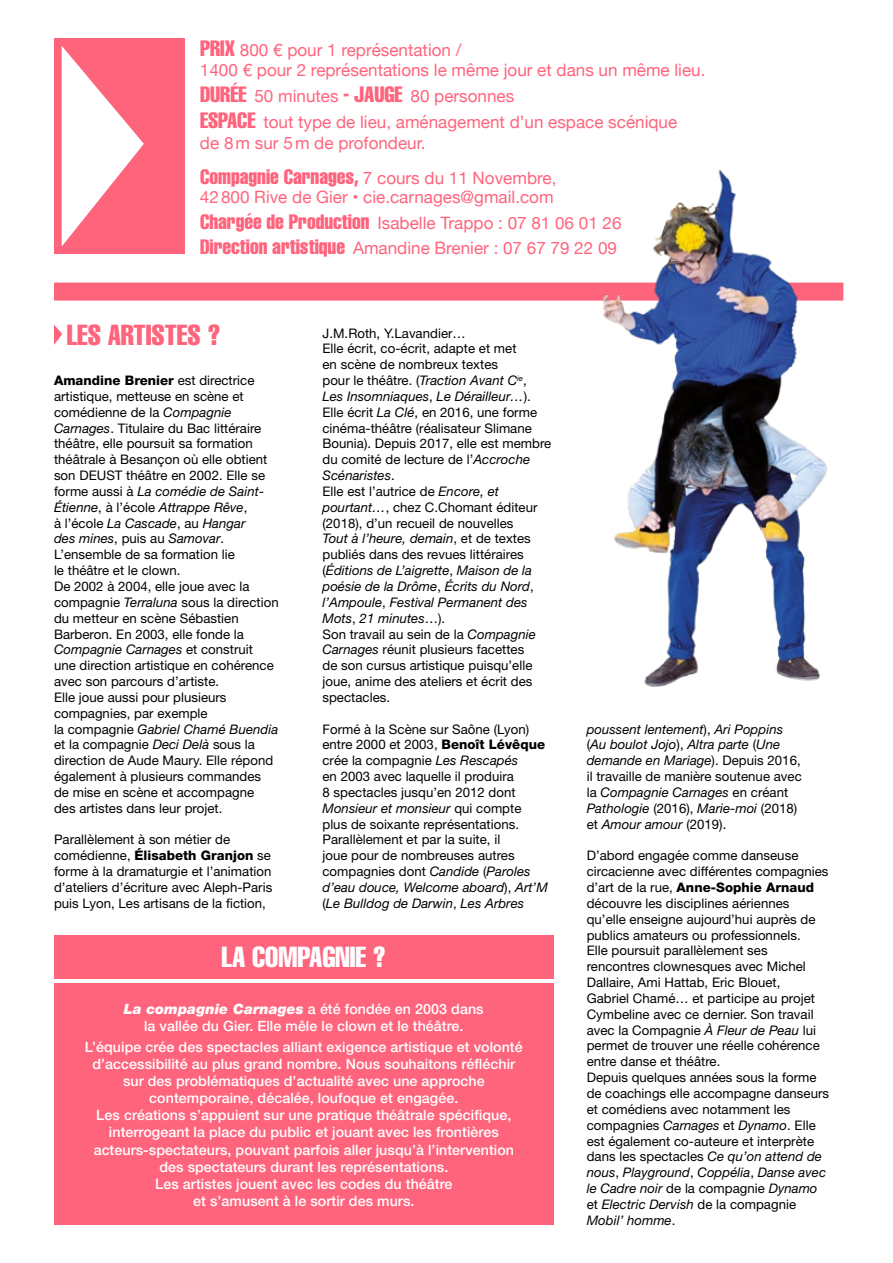
<style>
.page{position:relative;width:893px;height:1263px;background:#fff}
.page>*{position:absolute;margin:0;border:0;box-sizing:border-box;transform-origin:0 0}
.t1{font:extra-condensed 28.5px "Helvetica";color:#ff647d}
.t2{font:extra-condensed 28.5px "Helvetica";color:#fff}
.t3{font:17.1px/25.5px "Helvetica Neue";color:#ff647d}
.t4{font:500 14.25px/17.1px "Helvetica Neue";letter-spacing:.005em;color:#fff;text-align:center}
.t5{font:13.2px/15.9px "Helvetica Neue";letter-spacing:.005em;color:#000}
.t6{font:italic 13.2px/15.9px "Helvetica Neue";letter-spacing:.005em;color:#000}
.s1{font-family:"Helvetica";font-stretch:extra-condensed;font-size:21.9px}
.s2{font-family:"Helvetica";font-stretch:extra-condensed;font-size:20.4px}
.s3{font-weight:800}
.s4{font-style:italic}
.s5{font-weight:900;font-style:italic}
.s6{font-style:normal}
</style>
<div class="page">
<div style="left:54px;top:283px;width:789px;height:18px;background:#ff647d"></div>
<div style="left:54px;top:983px;width:500px;height:242px;background:#ff647d"></div>
<div style="left:54px;top:935px;width:500px;height:43px;background:#ff647d"></div>
<div style="left:54px;top:38px;width:130px;height:216px;background:#ff647d"></div>
<svg style="left:62px;top:46px;width:82px;height:200px"></svg>
<svg style="left:54px;top:325px;width:8px;height:20px"></svg>
<img style="left:599px;top:170px;width:229px;height:517px">
<p class="t3" style="left:200px;top:40px;width:507px;line-height:20.5px"><span class="s1">PRIX</span> 800 € pour 1 représentation /<br>1400 € pour 2 représentations le même jour et dans un même lieu.</p>
<p class="t3" style="left:200px;top:84px;width:479px;line-height:26px"><span class="s1">DURÉE</span> 50 minutes <span class="s1">- JAUGE</span> 80 personnes<br><span class="s1">ESPACE</span> tout type de lieu, aménagement d’un espace scénique</p>
<p class="t3" style="left:200px;top:126px;width:358px;line-height:35.5px">de 8m sur 5m de profondeur.<br><span class="s2">Compagnie Carnages,</span> 7 cours du 11 Novembre,</p>
<p class="t3" style="left:200px;top:185px;width:423px">42 800 Rive de Gier • cie.carnages@gmail.com<br><span class="s2">Chargée de Production</span> Isabelle Trappo : 07 81 06 01 26<br><span class="s2">Direction artistique</span> Amandine Brenier : 07 67 79 22 09</p>
<h1 class="t1" style="left:67px;top:317px;width:155px">LES ARTISTES ?</h1>
<p class="t5" style="left:54px;top:372px;width:226px"><span class="s3">Amandine Brenier</span> est directrice artistique, metteuse en scène et comédienne de la <span class="s4">Compagnie<br>Carnages</span>. Titulaire du Bac littéraire théâtre, elle poursuit sa formation théâtrale à Besançon où elle obtient son DEUST théâtre en 2002. Elle se forme aussi à <span class="s4">La comédie de Saint-<br>Étienne</span>, à l’école <span class="s4">Attrappe Rêve</span>,<br>à l’école <span class="s4">La Cascade</span>, au <span class="s4">Hangar<br>des mines</span>, puis au <span class="s4">Samovar</span>.<br>L’ensemble de sa formation lie<br>le théâtre et le clown.<br>De 2002 à 2004, elle joue avec la compagnie <span class="s4">Terraluna</span> sous la direction du metteur en scène Sébastien<br>Barberon. En 2003, elle fonde la<br><span class="s4">Compagnie Carnages</span> et construit<br>une direction artistique en cohérence avec son parcours d’artiste.<br>Elle joue aussi pour plusieurs compagnies, par exemple<br>la compagnie <span class="s4">Gabriel Chamé Buendia </span>et la compagnie <span class="s4">Deci Delà</span> sous la direction de Aude Maury. Elle répond également à plusieurs commandes de mise en scène et accompagne des artistes dans leur projet.</p>
<p class="t5" style="left:54px;top:832px;width:220px">Parallèlement à son métier de comédienne, <span class="s3">Élisabeth Granjon</span> se forme à la dramaturgie et l’animation d’ateliers d’écriture avec Aleph-Paris puis Lyon, Les artisans de la fiction,</p>
<p class="t5" style="left:322px;top:325px;width:230px">J.M.Roth, Y.Lavandier…<br>Elle écrit, co-écrit, adapte et met<br>en scène de nombreux textes<br>pour le théâtre. (<span class="s4">Traction Avant C</span><sup>ie</sup>,<br><span class="s4">Les Insomniaques</span>, <span class="s4">Le Dérailleur…</span>).<br>Elle écrit <span class="s4">La Clé</span>, en 2016, une forme cinéma-théâtre (réalisateur Slimane<br>Bounia). Depuis 2017, elle est membre du comité de lecture de l’<span class="s4">Accroche<br>Scénaristes</span>.<br>Elle est l’autrice de <span class="s4">Encore, et pourtant…</span>, chez C.Chomant éditeur (2018), d’un recueil de nouvelles<br><span class="s4">Tout à l’heure, demain</span>, et de textes publiés dans des revues littéraires (<span class="s4">Éditions de L’aigrette</span>, <span class="s4">Maison de la poésie de la Drôme</span>, <span class="s4">Écrits du Nord</span>, <span class="s4">l’Ampoule</span>, <span class="s4">Festival Permanent des<br>Mots</span>, <span class="s4">21 minutes</span>…).<br>Son travail au sein de la <span class="s4">Compagnie<br>Carnages</span> réunit plusieurs facettes<br>de son cursus artistique puisqu’elle joue, anime des ateliers et écrit des spectacles.</p>
<p class="t5" style="left:322px;top:721px;width:227px">Formé à la Scène sur Saône (Lyon) entre 2000 et 2003, <span class="s3">Benoît Lévêque </span>crée la compagnie <span class="s4">Les Rescapés<br></span>en 2003 avec laquelle il produira<br>8 spectacles jusqu’en 2012 dont <span class="s4">Monsieur et monsieur</span> qui compte plus de soixante représentations.<br>Parallèlement et par la suite, il<br>joue pour de nombreuses autres compagnies dont <span class="s4">Candide</span> (<span class="s4">Paroles d’eau douce, Welcome aboard</span>), <span class="s4">Art’M </span>(<span class="s4">Le Bulldog de Darwin</span>, <span class="s4">Les Arbres</span></p>
<h1 class="t2" style="left:222px;top:938px;width:166px">LA COMPAGNIE ?</h1>
<p class="t4" style="left:124px;top:1000px;width:361px"><span class="s5">La compagnie Carnages</span> a été fondée en 2003 dans la vallée du Gier. Elle mêle le clown et le théâtre.</p>
<p class="t4" style="left:85px;top:1038px;width:439px">L’équipe crée des spectacles alliant exigence artistique et volonté d’accessibilité au plus grand nombre. Nous souhaitons réfléchir sur des problématiques d’actualité avec une approche contemporaine, décalée, loufoque et engagée.<br>Les créations s’appuient sur une pratique théâtrale spécifique, interrogeant la place du public et jouant avec les frontières acteurs-spectateurs, pouvant parfois aller jusqu’à l’intervention des spectateurs durant les représentations.<br>Les artistes jouent avec les codes du théâtre<br>et s’amusent à le sortir des murs.</p>
<p class="t6" style="left:587px;top:721px;width:217px">poussent lentement<span class="s6">),</span> Ari Poppins <span class="s6">(</span>Au boulot Jojo<span class="s6">),</span> Altra parte <span class="s6">(</span>Une demande en Mariage<span class="s6">). Depuis 2016, il travaille de manière soutenue avec la</span> Compagnie Carnages <span class="s6">en créant </span>Pathologie <span class="s6">(2016),</span> Marie-moi <span class="s6">(2018) et</span> Amour amour <span class="s6">(2019).</span></p>
<p class="t5" style="left:587px;top:847px;width:244px">D’abord engagée comme danseuse circacienne avec différentes compagnies d’art de la rue, <span class="s3">Anne-Sophie Arnaud </span>découvre les disciplines aériennes qu’elle enseigne aujourd’hui auprès de publics amateurs ou professionnels.<br>Elle poursuit parallèlement ses rencontres clownesques avec Michel Dallaire, Ami Hattab, Eric Blouet,<br>Gabriel Chamé… et participe au projet Cymbeline avec ce dernier. Son travail avec la Compagnie <span class="s4">À Fleur de Peau</span> lui permet de trouver une réelle cohérence entre danse et théâtre.<br>Depuis quelques années sous la forme de coachings elle accompagne danseurs et comédiens avec notamment les compagnies <span class="s4">Carnages</span> et <span class="s4">Dynamo</span>. Elle est également co-auteure et interprète dans les spectacles <span class="s4">Ce qu’on attend de nous</span>, <span class="s4">Playground</span>, <span class="s4">Coppélia</span>, <span class="s4">Danse avec le Cadre noir</span> de la compagnie <span class="s4">Dynamo </span>et <span class="s4">Electric Dervish</span> de la compagnie <span class="s4">Mobil’ homme</span>.</p>
</div>
